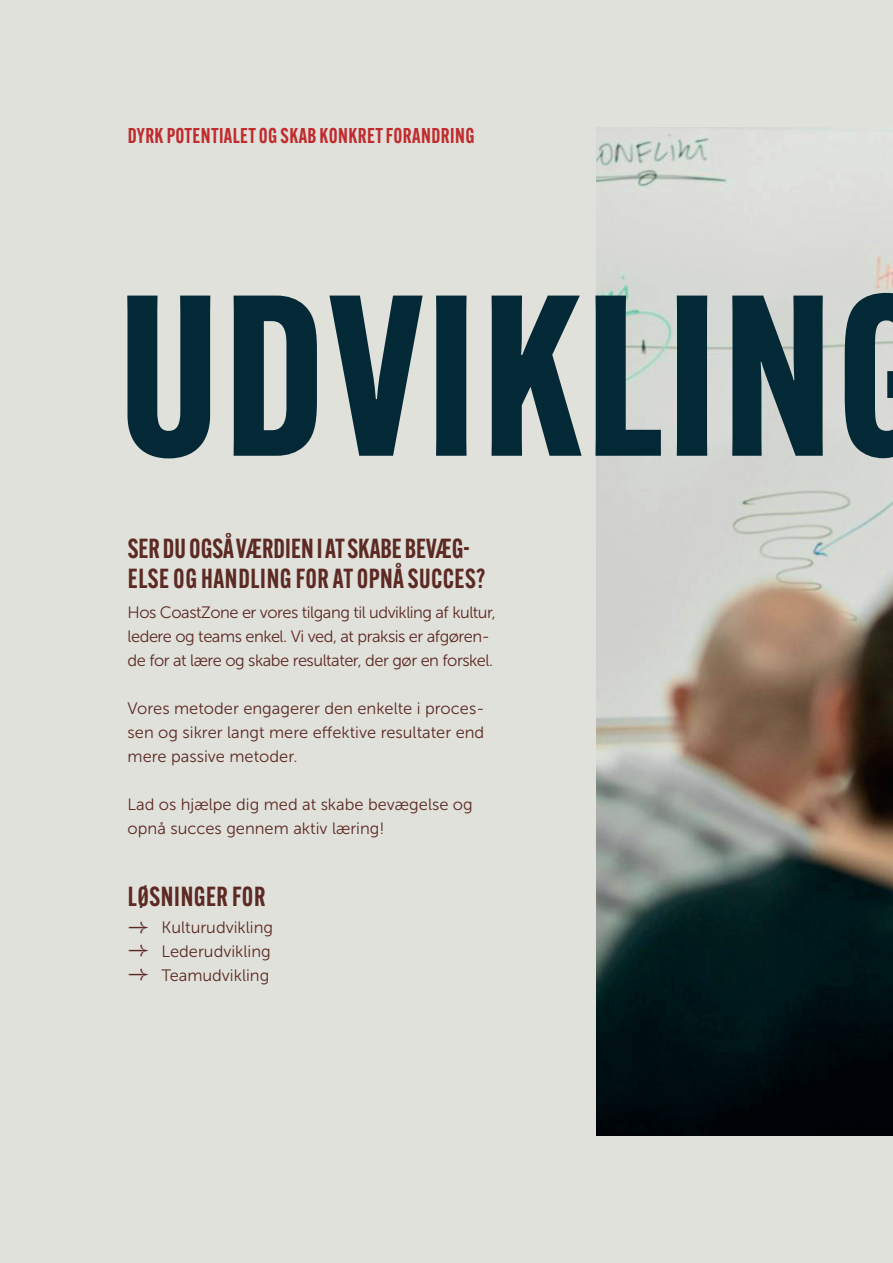
<style>
.page{position:relative;width:893px;height:1263px;background:#e1e1dc}
.page>*{position:absolute;margin:0;border:0;box-sizing:border-box;transform-origin:0 0}
.t1{font:700 223.95px "Alternate Gothic Cond ATF";letter-spacing:.02em;color:#032936}
.overskrift_brød{font:600 27px/30px "Alternate Gothic Cond ATF";letter-spacing:.02em;color:#5c2a23}
.t2{font:21.3px "TT Travels Next";color:#5c2a23}
.t3{font:600 21px "Alternate Gothic Cond ATF";letter-spacing:.02em;color:#c02b2d}
.brød_brun{font:16.5px/24px "Museo Sans 300";color:#5c2a23;text-align:justify}
.brød_brun-2{font:16.5px/24px "Museo Sans 300";letter-spacing:-.03em;color:#5c2a23}
</style>
<div class="page">
<img style="left:597px;top:128px;width:296px;height:1007px">
<p class="t3" style="left:128px;top:123px;width:348px">DYRK POTENTIALET OG SKAB KONKRET FORANDRING</p>
<p class="t1" style="left:119px;top:236px;width:821px">UDVIKLING</p>
<p class="overskrift_brød" style="left:128px;top:533px;width:359px">SER DU OGSÅ VÆRDIEN I AT SKABE BEVÆG-<br>ELSE OG HANDLING FOR AT OPNÅ SUCCES?</p>
<p class="brød_brun-2" style="left:128px;top:600px;width:370px">Hos CoastZone er vores tilgang til udvikling af kultur, ledere og teams enkel. Vi ved, at praksis er afgøren&shy;de for at lære og skabe resultater, der gør en forskel.</p>
<p class="brød_brun" style="left:128px;top:696px;width:358px">Vores metoder engagerer den enkelte i proces&shy;sen og sikrer langt mere effektive resultater end mere passive metoder.</p>
<p class="brød_brun" style="left:128px;top:792px;width:347px">Lad os hjælpe dig med at skabe bevægelse og opnå succes gennem aktiv læring!</p>
<p class="overskrift_brød" style="left:128px;top:881px;width:139px">LØSNINGER FOR</p>
<p class="brød_brun" style="left:162px;top:915px;width:113px">Kulturudvikling</p>
<p class="brød_brun" style="left:162px;top:939px;width:111px">Lederudvikling</p>
<p class="brød_brun" style="left:162px;top:963px;width:109px">Teamudvikling</p>
<p class="t2" style="left:128px;top:913px;width:23px">→</p>
<p class="t2" style="left:128px;top:937px;width:23px">→</p>
<p class="t2" style="left:128px;top:961px;width:23px">→</p>
</div>
